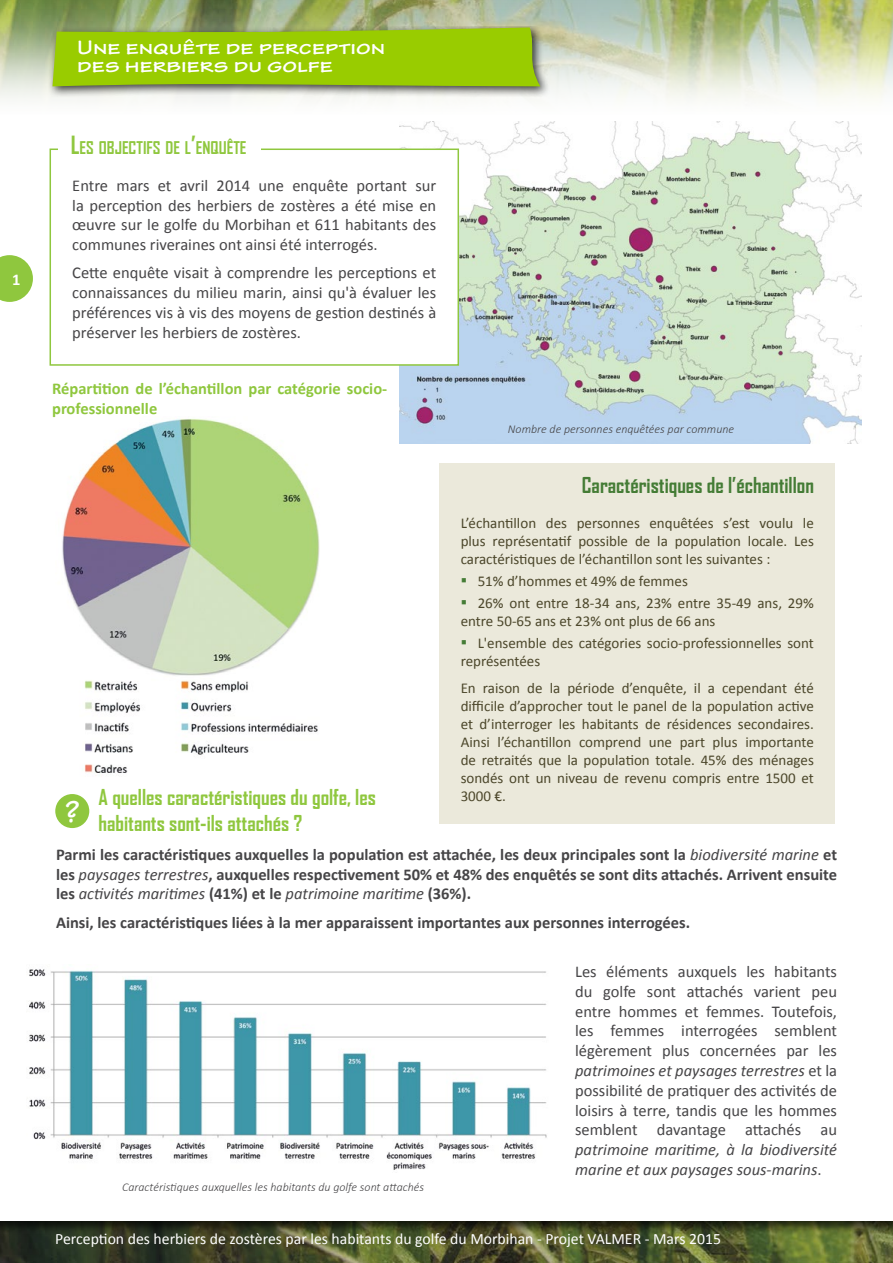
<style>
.page{position:relative;width:893px;height:1263px;background:#fff}
.page>*{position:absolute;margin:0;border:0;box-sizing:border-box;transform-origin:0 0}
.t1{font:700 31.5px "Tekton Pro";color:#fff}
.t2{font:700 21px/25.2px "Agency FB";color:#8fc73e}
.t3{font:700 expanded 21px/18px "Tekton Pro";color:#fff}
.t4{font:700 21px "Agency FB";color:#447c35}
.t5{font:700 16.8px "Agency FB";color:#8fc73e}
.t6{font:16.5px/19.8px "Calibri";color:#464547;text-align:justify}
.t7{font:700 16.5px/19.8px "Calibri";color:#464547;text-align:justify}
.t8{font:italic 16.5px/19.8px "Calibri";color:#464547}
.t9{font:700 16.5px/19.8px "Calibri";color:#8fc73e}
.t10{font:700 16.5px "Calibri";color:#fff}
.t11{font:15.75px "Calibri";color:#fff}
.t12{font:15px/18px "Calibri";color:#4b462a;text-align:justify}
.t13{font:italic 300 12px "Calibri";color:#464547}
.s1{font-size:24px}
.s2{font-size:18px;color:#447c35}
.s3{font-weight:400;font-style:italic}
.s4{font-style:italic}
.s5{font-style:normal}
</style>
<div class="page">
<img style="left:0;top:1235px;width:893px;height:28px">
<svg style="left:0;top:0;width:893px;height:101px;background:#c1cba9"></svg>
<div style="left:0;top:1090px;width:893px;height:145px;background:#000;opacity:.75"></div>
<div style="left:0;top:1093px;width:893px;height:127px;background:#fff"></div>
<div style="left:0;top:1015px;width:893px;height:126px;background:#fff"></div>
<svg style="left:0;top:255px;width:33px;height:47px;background:#a1d05e"></svg>
<img style="left:28px;top:969px;width:519px;height:201px">
<img style="left:400px;top:122px;width:461px;height:321px">
<img style="left:62px;top:418px;width:258px;height:355px">
<div style="left:47px;top:26px;width:504px;height:70px;background:#000;opacity:.75"></div>
<svg style="left:52px;top:28px;width:488px;height:58px;background:#97c709"></svg>
<div style="left:439px;top:463px;width:396px;height:361px;background:#ebe9db"></div>
<div style="left:50px;top:149px;width:408px;height:216px;background:#fff"></div>
<div style="left:50px;top:149px;width:409px;height:217px;border:2px solid #8fc73e"></div>
<div style="left:58px;top:136px;width:202px;height:32px;background:#fff"></div>
<div style="left:55px;top:794px;width:34px;height:34px;background:#8fc73e;border-radius:50%"></div>
<p class="t10" style="left:12px;top:269px;width:10px">1</p>
<p class="t3" style="left:77px;top:39px;width:310px">Une enquête de perception des herbiers du golfe</p>
<p class="t5" style="left:71px;top:138px;width:177px"><span class="s1">L</span>ES OBJECTIFS DE L<span class="s1">’</span>ENQUÊTE</p>
<p class="t6" style="left:72px;top:175px;width:365px">Entre mars et avril 2014 une enquête portant sur la perception des herbiers de zostères a été mise en œuvre sur le golfe du Morbihan et 611 habitants des communes riveraines ont ainsi été interrogés.</p>
<p class="t6" style="left:72px;top:263px;width:365px">Cette enquête visait à comprendre les perceptions et connaissances du milieu marin, ainsi qu'à évaluer les préférences vis à vis des moyens de gestion destinés à préserver les herbiers de zostères.</p>
<p class="t9" style="left:52px;top:378px;width:337px">Répartition de l’échantillon par catégorie socio&shy;professionnelle</p>
<h1 class="t1" style="left:65px;top:793px;width:16px">?</h1>
<p class="t2" style="left:99px;top:784px;width:279px">A quelles caractéristiques du golfe, les habitants sont-ils attachés ?</p>
<p class="t13" style="left:508px;top:421px;width:228px">Nombre de personnes enquêtées par commune</p>
<p class="t4" style="left:582px;top:472px;width:234px">Caractéristiques de l’échantillon</p>
<p class="t12" style="left:461px;top:514px;width:355px">L’échantillon des personnes enquêtées s’est voulu le plus représentatif possible de la population locale. Les caractéristiques de l’échantillon sont les suivantes :</p>
<p class="t12" style="left:461px;top:572px;width:229px"><span class="s2">▪</span> 51% d’hommes et 49% de femmes</p>
<p class="t12" style="left:461px;top:594px;width:355px"><span class="s2">▪</span> 26% ont entre 18-34 ans, 23% entre 35-49 ans, 29% entre 50-65 ans et 23% ont plus de 66 ans</p>
<p class="t12" style="left:461px;top:634px;width:355px"><span class="s2">▪</span> L'ensemble des catégories socio-professionnelles sont représentées</p>
<p class="t12" style="left:461px;top:679px;width:355px">En raison de la période d’enquête, il a cependant été difficile d’approcher tout le panel de la population active et d’interroger les habitants de résidences secondaires.<br>Ainsi l’échantillon comprend une part plus importante de retraités que la population totale. 45% des ménages sondés ont un niveau de revenu compris entre 1500 et 3000 €.</p>
<p class="t7" style="left:56px;top:844px;width:782px">Parmi les caractéristiques auxquelles la population est attachée, les deux principales sont la <span class="s3">biodiversité marine</span> et les <span class="s3">paysages terrestres</span>, auxquelles respectivement 50% et 48% des enquêtés se sont dits attachés. Arrivent ensuite les <span class="s3">activités maritimes</span> (41%) et le <span class="s3">patrimoine maritime</span> (36%).</p>
<p class="t7" style="left:56px;top:912px;width:636px">Ainsi, les caractéristiques liées à la mer apparaissent importantes aux personnes interrogées.</p>
<p class="t13" style="left:122px;top:1180px;width:304px">Caractéristiques auxquelles les habitants du golfe sont attachés</p>
<p class="t6" style="left:575px;top:962px;width:263px">Les éléments auxquels les habitants du golfe sont attachés varient peu entre hommes et femmes. Toutefois, les femmes interrogées semblent légèrement plus concernées par les <span class="s4">patrimoines et paysages terrestres</span> et la possibilité de pratiquer des activités de loisirs à terre, tandis que les hommes semblent davantage attachés au</p>
<p class="t8" style="left:575px;top:1139px;width:263px">patrimoine maritime, à la biodiversité marine et aux paysages sous-marins<span class="s5">.</span></p>
<p class="t11" style="left:55px;top:1229px;width:667px">Perception des herbiers de zostères par les habitants du golfe du Morbihan - Projet VALMER - Mars 2015</p>
</div>
